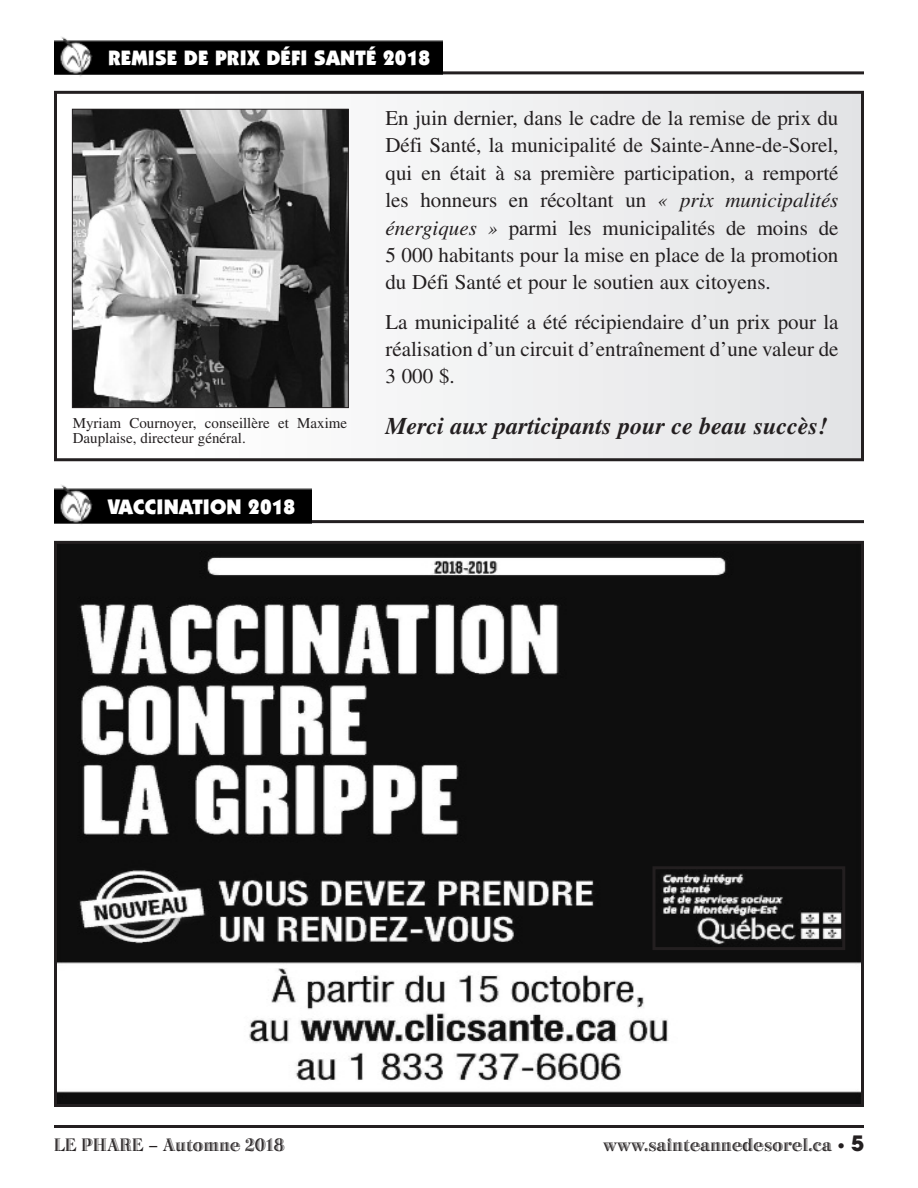
<style>
.page{position:relative;width:918px;height:1188px;background:#fff}
.page>*{position:absolute;margin:0;border:0;box-sizing:border-box;transform-origin:0 0}
.t1{font:italic 700 24px "Times";color:#231f20}
.t2{font:21px/27.3px "Times";color:#231f20;text-align:justify}
.t3{font:900 21px "Itc Kabel";letter-spacing:.005em;color:#fff}
.t4{font:18.75px "Bertie Plain";color:#231f20}
.t5{font:15px/15px "Times";color:#231f20}
.s1{font-style:italic}
.s2{font-family:"Frutiger";font-size:15px}
.s3{font-family:"Avant Garde";font-weight:700;font-size:21px}
</style>
<div class="page">
<hr style="left:54px;top:1125px;width:810px;height:3px;background:#231f20">
<hr style="left:54px;top:71px;width:810px;height:3px;background:#231f20">
<img style="left:54px;top:37px;width:388px;height:40px">
<div style="left:54px;top:91px;width:810px;height:370px;border:3px solid #231f20"></div>
<img style="left:74px;top:111px;width:273px;height:295px">
<div style="left:72px;top:109px;width:277px;height:299px;border:1px solid #231f20"></div>
<hr style="left:54px;top:520px;width:810px;height:3px;background:#231f20">
<img style="left:54px;top:484px;width:258px;height:41px">
<img style="left:58px;top:545px;width:802px;height:558px">
<div style="left:54px;top:541px;width:810px;height:566px;border:3px solid #231f20"></div>
<img style="left:656px;top:870px;width:185px;height:76px">
<div style="left:652px;top:866px;width:193px;height:84px;border:3px solid #231f20"></div>
<p class="t3" style="left:108px;top:50px;width:324px">REMISE DE PRIX DÉFI SANTÉ 2018</p>
<p class="t5" style="left:73px;top:417px;width:276px">Myriam Cournoyer, conseillère et Maxime<br>Dauplaise, directeur général.</p>
<p class="t3" style="left:108px;top:499px;width:189px">VACCINATION 2018</p>
<p class="t2" style="left:385px;top:106px;width:455px">En juin dernier, dans le cadre de la remise de prix du Défi Santé, la municipalité de Sainte-Anne-de-Sorel, qui en était à sa première participation, a remporté les honneurs en récoltant un <span class="s1">« prix municipalités énergiques »</span> parmi les municipalités de moins de 5 000 habitants pour la mise en place de la promotion du Défi Santé et pour le soutien aux citoyens.</p>
<p class="t2" style="left:385px;top:310px;width:455px">La municipalité a été récipiendaire d’un prix pour la réalisation d’un circuit d’entraînement d’une valeur de 3 000 $.</p>
<p class="t1" style="left:386px;top:418px;width:444px">Merci aux participants pour ce beau succès!</p>
<p class="t4" style="left:54px;top:1139px;width:232px">LE PHARE – Automne 2018</p>
<p class="t4" style="left:603px;top:1139px;width:262px">www.sainteannedesorel.ca <span class="s2">•</span> <span class="s3">5</span></p>
</div>
